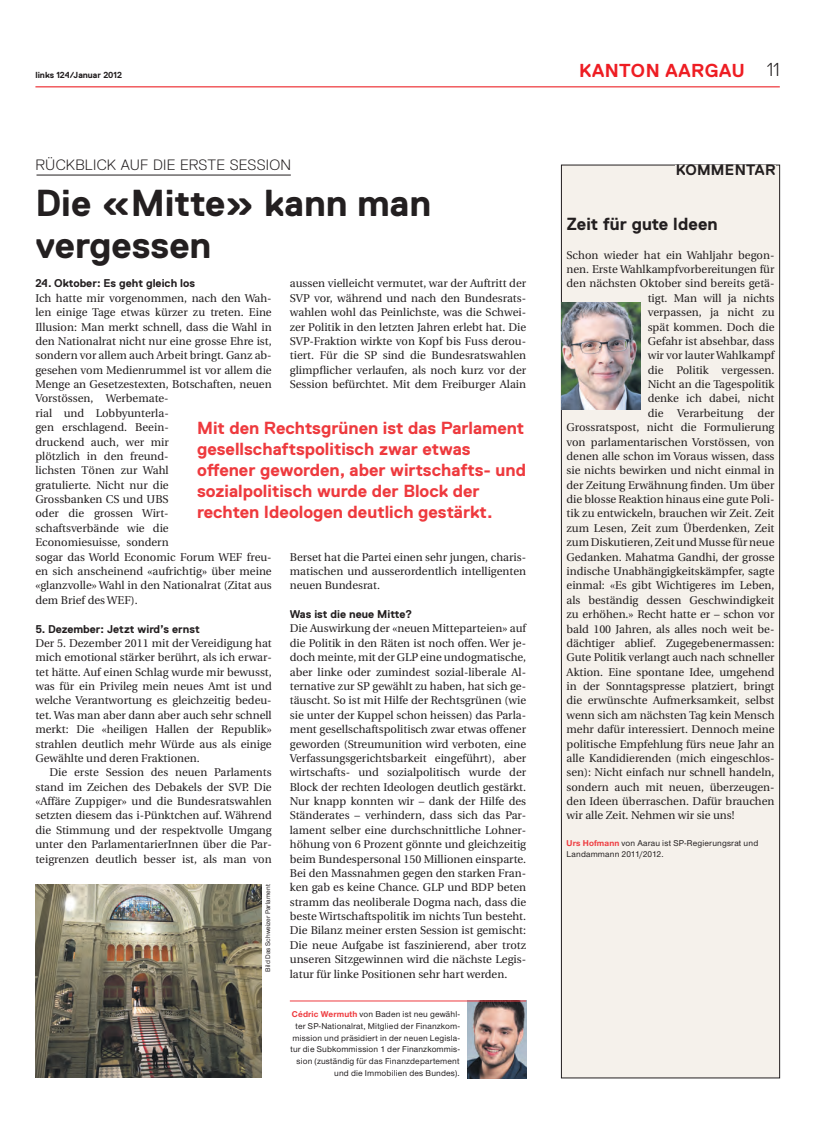
<style>
.page{position:relative;width:833px;height:1134px;background:#fff}
.page>*{position:absolute;margin:0;border:0;box-sizing:border-box;transform-origin:0 0}
.t1{font:700 37.5px/41.2px "Replica";color:#231f20}
.t2{font:700 18.75px "Replica";letter-spacing:.025em;color:#ee1d23}
.t3{font:700 17.5px/21px "Replica";color:#ee3a3e}
.t4{font:700 17.5px "Replica";color:#231f20}
.t5{font:300 15px "Replica";letter-spacing:.015em;color:#231f20}
.t6{font:700 15px "Replica";letter-spacing:.02em;color:#231f20}
.t7{font:11.25px/14.4px "Utopia";color:#231f20;text-align:justify}
.t8{font:700 11.25px "Replica";color:#231f20}
.t9{font:500 8.75px/11.9px "Nimbus San Nov";letter-spacing:.02em;color:#231f20}
.t10{font:700 8.75px "Replica";color:#231f20}
.t11{font:500 6.88px "Nimbus San Nov";color:#231f20}
.s1{font-weight:700;color:#ee3a3e}
.s2{font-weight:300;color:#231f20}
</style>
<div class="page">
<hr style="left:35px;top:86px;width:745px;height:1px;background:#ee3a3e">
<div style="left:561px;top:165px;width:218px;height:913px;background:#f5f1eb"></div>
<div style="left:561px;top:165px;width:219px;height:913px;border:1px solid #231f20"></div>
<div style="left:675px;top:165px;width:101px;height:20px;background:#f5f1eb"></div>
<img style="left:561px;top:303px;width:79px;height:106px">
<hr style="left:36px;top:175px;width:255px;height:1px;background:#231f20">
<img style="left:467px;top:1002px;width:59px;height:76px">
<hr style="left:290px;top:1001px;width:236px;height:1px;background:#ee3a3e">
<img style="left:35px;top:884px;width:226px;height:193px">
<p class="t10" style="left:35px;top:70px;width:88px">links 124/Januar 2012</p>
<h3 class="t5" style="left:35px;top:156px;width:257px">RÜCKBLICK AUF DIE ERSTE SESSION</h3>
<h1 class="t1" style="left:35px;top:183px;width:397px">Die «Mitte» kann man vergessen</h1>
<p class="t7" style="left:290px;top:277px;width:238px">aussen vielleicht vermutet, war der Auftritt der SVP vor, während und nach den Bundesrats&shy;wahlen wohl das Peinlichste, was die Schwei&shy;zer Politik in den letzten Jahren erlebt hat. Die SVP-Fraktion wirkte von Kopf bis Fuss derou&shy;tiert. Für die SP sind die Bundesratswahlen glimpflicher verlaufen, als noch kurz vor der Session befürchtet. Mit dem Freiburger Alain</p>
<p class="t8" style="left:35px;top:277px;width:161px">24. Oktober: Es geht gleich los</p>
<p class="t7" style="left:35px;top:291px;width:238px;text-align:left">Ich hatte mir vorgenommen, nach den Wah&shy;len einige Tage etwas kürzer zu treten. Eine Illusion: Man merkt schnell, dass die Wahl in den Nationalrat nicht nur eine grosse Ehre ist, sondern vor allem auch Arbeit bringt. Ganz ab&shy;gesehen vom Medienrummel ist vor allem die Menge an Gesetzestexten, Botschaften, neuen Vorstössen, Werbemate-<br>rial und Lobbyunterla-<br>gen erschlagend. Beein-<br>druckend auch, wer mir<br>plötzlich in den freund-<br>lichsten Tönen zur Wahl<br>gratulierte. Nicht nur die<br>Grossbanken CS und UBS<br>oder die grossen Wirt-<br>schaftsverbände wie die<br>Economiesuisse, sondern<br>sogar das World Economic Forum WEF freu&shy;en sich anscheinend «aufrichtig» über meine «glanzvolle» Wahl in den Nationalrat (Zitat aus dem Brief des WEF).</p>
<p class="t8" style="left:35px;top:622px;width:166px">5. Dezember: Jetzt wird’s ernst</p>
<p class="t7" style="left:35px;top:636px;width:238px">Der 5. Dezember 2011 mit der Vereidigung hat mich emotional stärker berührt, als ich erwar&shy;tet hätte. Auf einen Schlag wurde mir bewusst, was für ein Privileg mein neues Amt ist und welche Verantwortung es gleichzeitig bedeu&shy;tet. Was man aber dann aber auch sehr schnell merkt: Die «heiligen Hallen der Republik» strahlen deutlich mehr Würde aus als einige Gewählte und deren Fraktionen.</p>
<p class="t7" style="left:35px;top:765px;width:238px;text-indent:14px">Die erste Session des neuen Parlaments stand im Zeichen des Debakels der SVP. Die «Affäre Zuppiger» und die Bundesratswahlen setzten diesem das i-Pünktchen auf. Während die Stimmung und der respektvolle Umgang unter den ParlamentarierInnen über die Par&shy;teigrenzen deutlich besser ist, als man von</p>
<h3 class="t3" style="left:197px;top:418px;width:330px">Mit den Rechtsgrünen ist das Parlament gesellschaftspolitisch zwar etwas offener geworden, aber wirtschafts- und sozialpolitisch wurde der Block der rechten Ideologen deutlich gestärkt.</h3>
<p class="t7" style="left:290px;top:550px;width:238px">Berset hat die Partei einen sehr jungen, charis&shy;matischen und ausserordentlich intelligenten neuen Bundesrat.</p>
<p class="t8" style="left:290px;top:608px;width:124px">Was ist die neue Mitte?</p>
<p class="t7" style="left:290px;top:622px;width:238px">Die Auswirkung der «neuen Mitteparteien» auf die Politik in den Räten ist noch offen. Wer je&shy;doch meinte, mit der GLP eine undogmatische, aber linke oder zumindest sozial-liberale Al&shy;ternative zur SP gewählt zu haben, hat sich ge&shy;täuscht. So ist mit Hilfe der Rechtsgrünen (wie sie unter der Kuppel schon heissen) das Parla&shy;ment gesellschaftspolitisch zwar etwas offener geworden (Streumunition wird verboten, eine Verfassungsgerichtsbarkeit eingeführt), aber wirtschafts- und sozialpolitisch wurde der Block der rechten Ideologen deutlich gestärkt.<br>Nur knapp konnten wir – dank der Hilfe des Ständerates – verhindern, dass sich das Par&shy;lament selber eine durchschnittliche Lohner&shy;höhung von 6 Prozent gönnte und gleichzeitig beim Bundespersonal 150 Millionen einsparte.<br>Bei den Massnahmen gegen den starken Fran&shy;ken gab es keine Chance. GLP und BDP beten stramm das neoliberale Dogma nach, dass die beste Wirtschaftspolitik im nichts Tun besteht.<br>Die Bilanz meiner ersten Session ist gemischt:<br>Die neue Aufgabe ist faszinierend, aber trotz unseren Sitzgewinnen wird die nächste Legis&shy;latur für linke Positionen sehr hart werden.</p>
<p class="t9" style="left:290px;top:1008px;width:171px;text-align:right"><span class="s1">Cédric Wermuth</span> von Baden ist neu gewähl&shy;ter SP-Nationalrat, Mitglied der Finanzkom&shy;mission und präsidiert in der neuen Legisla&shy;tur die Subkommission 1 der Finanzkommis&shy;sion (zuständig für das Finanzdepartement und die Immobilien des Bundes).</p>
<p class="t11" style="left:264px;top:972px;width:89px;rotate:-90deg">Bild Das Schweizer Parlament</p>
<h2 class="t2" style="left:579px;top:60px;width:202px">Kanton aargau <span class="s2">11</span></h2>
<h3 class="t6" style="left:675px;top:162px;width:35px">komme</h3>
<h3 class="t6" style="left:734px;top:162px;width:42px">ntar</h3>
<h3 class="t4" style="left:566px;top:214px;width:153px">Zeit für gute Ideen</h3>
<p class="t7" style="left:566px;top:248px;width:209px">Schon wieder hat ein Wahljahr begon-</p>
<p class="t7" style="left:566px;top:262px;width:209px">nen. Erste Wahlkampfvorbereitungen für</p>
<p class="t7" style="left:566px;top:277px;width:209px">den nächsten Oktober sind bereits getä-</p>
<p class="t7" style="left:647px;top:291px;width:128px">tigt. Man will ja nichts</p>
<p class="t7" style="left:647px;top:305px;width:128px">verpassen, ja nicht zu</p>
<p class="t7" style="left:647px;top:320px;width:128px">spät kommen. Doch die</p>
<p class="t7" style="left:647px;top:334px;width:128px">Gefahr ist absehbar, dass</p>
<p class="t7" style="left:647px;top:348px;width:128px">wir vor lauter Wahlkampf</p>
<p class="t7" style="left:647px;top:363px;width:128px">die Politik vergessen.</p>
<p class="t7" style="left:647px;top:377px;width:128px">Nicht an die Tagespolitik</p>
<p class="t7" style="left:647px;top:392px;width:128px">denke ich dabei, nicht</p>
<p class="t7" style="left:647px;top:406px;width:97px">die Verarbeitung</p>
<p class="t7" style="left:566px;top:406px;width:209px;text-indent:191px">der Grossratspost, nicht die Formulierung von parlamentarischen Vorstössen, von denen alle schon im Voraus wissen, dass sie nichts bewirken und nicht einmal in der Zeitung Erwähnung finden. Um über die blosse Reaktion hinaus eine gute Poli&shy;tik zu entwickeln, brauchen wir Zeit. Zeit zum Lesen, Zeit zum Überdenken, Zeit zum Diskutieren, Zeit und Musse für neue Gedanken. Mahatma Gandhi, der grosse indische Unabhängigkeitskämpfer, sagte einmal: «Es gibt Wichtigeres im Leben, als beständig dessen Geschwindigkeit zu erhöhen.» Recht hatte er – schon vor bald 100 Jahren, als alles noch weit be&shy;dächtiger ablief. Zugegebenermassen:<br>Gute Politik verlangt auch nach schneller Aktion. Eine spontane Idee, umgehend in der Sonntagspresse platziert, bringt die erwünschte Aufmerksamkeit, selbst wenn sich am nächsten Tag kein Mensch mehr dafür interessiert. Dennoch meine politische Empfehlung fürs neue Jahr an alle Kandidierenden (mich eingeschlos&shy;sen): Nicht einfach nur schnell handeln, sondern auch mit neuen, überzeugen&shy;den Ideen überraschen. Dafür brauchen wir alle Zeit. Nehmen wir sie uns!</p>
<p class="t9" style="left:566px;top:837px;width:193px"><span class="s1">Urs Hofmann</span> von Aarau ist SP-Regierungsrat und<br>Landammann 2011/2012.</p>
</div>
